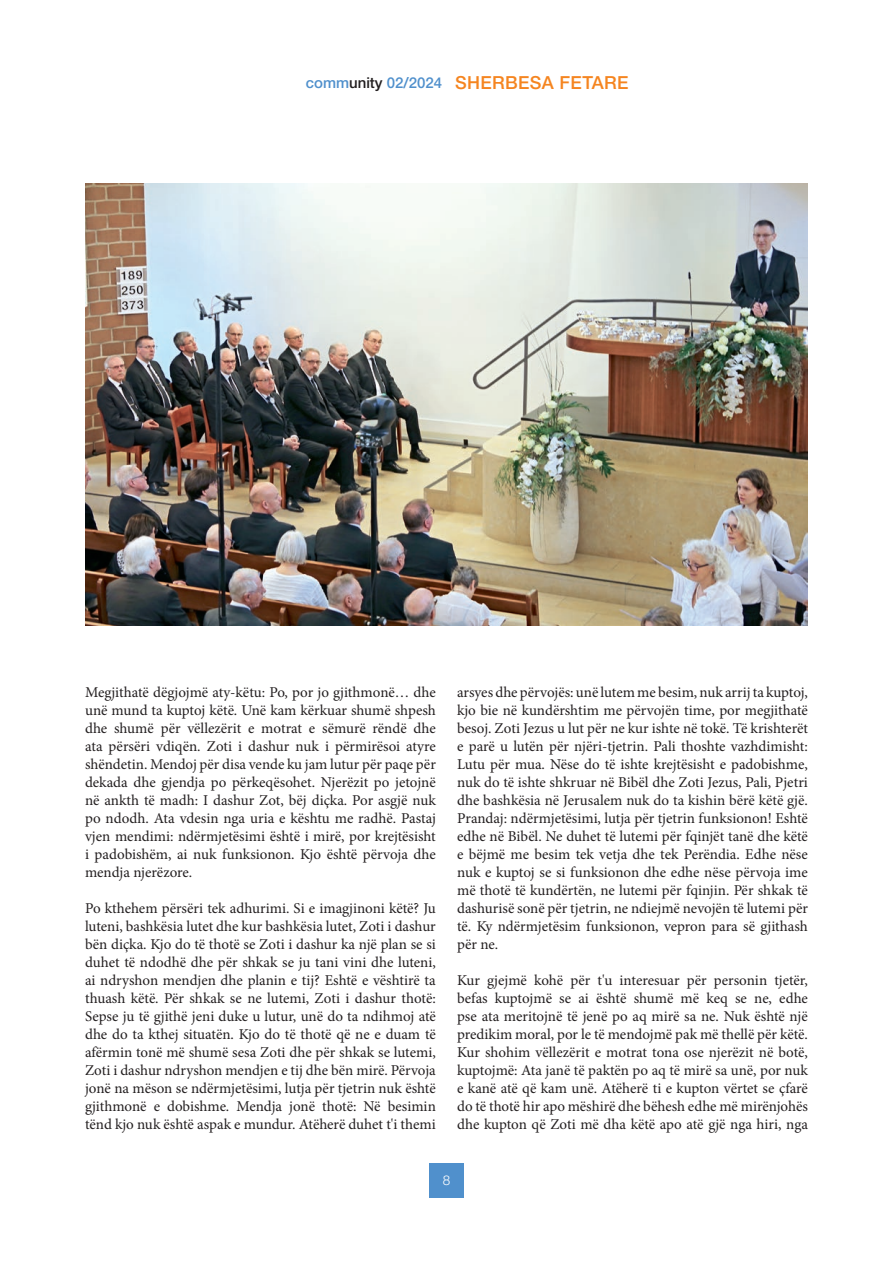
<style>
.page{position:relative;width:893px;height:1263px;background:#fff}
.page>*{position:absolute;margin:0;border:0;box-sizing:border-box;transform-origin:0 0}
.t1{font:500 18px "Helvetica Neue LTW1 G";letter-spacing:.02em;color:#f58520}
.t2{font:15px/18px "Minion Pro";color:#231f20;text-align:justify}
.t3{font:300 13.5px "Helvetica Neue LTW1 G";color:#fff}
.s1{font-size:15px;color:#5090cc}
.s2{font-size:15px;color:#231f20}
</style>
<div class="page">
<div style="left:429px;top:1163px;width:34px;height:34px;background:#5090cc"></div>
<img style="left:85px;top:184px;width:723px;height:441px">
<p class="t1" style="left:306px;top:72px;width:324px"><span class="s1">comm</span><span class="s2">unity</span> <span class="s1">02/2024</span> SHERBESA FETARE</p>
<p class="t2" style="left:85px;top:683px;width:352px">Megjithatë dëgjojmë aty-këtu: Po, por jo gjithmonë… dhe unë mund ta kuptoj këtë. Unë kam kërkuar shumë shpesh dhe shumë për vëllezërit e motrat e sëmurë rëndë dhe ata përsëri vdiqën. Zoti i dashur nuk i përmirësoi atyre shëndetin. Mendoj për disa vende ku jam lutur për paqe për dekada dhe gjendja po përkeqësohet. Njerëzit po jetojnë në ankth të madh: I dashur Zot, bëj diçka. Por asgjë nuk po ndodh. Ata vdesin nga uria e kështu me radhë. Pastaj vjen mendimi: ndërmjetësimi është i mirë, por krejtësisht i padobishëm, ai nuk funksionon. Kjo është përvoja dhe mendja njerëzore.</p>
<p class="t2" style="left:85px;top:899px;width:352px">Po kthehem përsëri tek adhurimi. Si e imagjinoni këtë? Ju luteni, bashkësia lutet dhe kur bashkësia lutet, Zoti i dashur bën diçka. Kjo do të thotë se Zoti i dashur ka një plan se si duhet të ndodhë dhe për shkak se ju tani vini dhe luteni, ai ndryshon mendjen dhe planin e tij? Eshtë e vështirë ta thuash këtë. Për shkak se ne lutemi, Zoti i dashur thotë:<br>Sepse ju të gjithë jeni duke u lutur, unë do ta ndihmoj atë dhe do ta kthej situatën. Kjo do të thotë që ne e duam të afërmin tonë më shumë sesa Zoti dhe për shkak se lutemi, Zoti i dashur ndryshon mendjen e tij dhe bën mirë. Përvoja jonë na mëson se ndërmjetësimi, lutja për tjetrin nuk është gjithmonë e dobishme. Mendja jonë thotë: Në besimin tënd kjo nuk është aspak e mundur. Atëherë duhet t'i themi</p>
<p class="t2" style="left:457px;top:683px;width:352px">arsyes dhe përvojës: unë lutem me besim, nuk arrij ta kuptoj, kjo bie në kundërshtim me përvojën time, por megjithatë besoj. Zoti Jezus u lut për ne kur ishte në tokë. Të krishterët e parë u lutën për njëri-tjetrin. Pali thoshte vazhdimisht:<br>Lutu për mua. Nëse do të ishte krejtësisht e padobishme, nuk do të ishte shkruar në Bibël dhe Zoti Jezus, Pali, Pjetri dhe bashkësia në Jerusalem nuk do ta kishin bërë këtë gjë.<br>Prandaj: ndërmjetësimi, lutja për tjetrin funksionon! Eshtë edhe në Bibël. Ne duhet të lutemi për fqinjët tanë dhe këtë e bëjmë me besim tek vetja dhe tek Perëndia. Edhe nëse nuk e kuptoj se si funksionon dhe edhe nëse përvoja ime më thotë të kundërtën, ne lutemi për fqinjin. Për shkak të dashurisë sonë për tjetrin, ne ndiejmë nevojën të lutemi për të. Ky ndërmjetësim funksionon, vepron para së gjithash për ne.</p>
<p class="t2" style="left:457px;top:971px;width:352px">Kur gjejmë kohë për t'u interesuar për personin tjetër, befas kuptojmë se ai është shumë më keq se ne, edhe pse ata meritojnë të jenë po aq mirë sa ne. Nuk është një predikim moral, por le të mendojmë pak më thellë për këtë.<br>Kur shohim vëllezërit e motrat tona ose njerëzit në botë, kuptojmë: Ata janë të paktën po aq të mirë sa unë, por nuk e kanë atë që kam unë. Atëherë ti e kupton vërtet se çfarë do të thotë hir apo mëshirë dhe bëhesh edhe më mirënjohës dhe kupton që Zoti më dha këtë apo atë gjë nga hiri, nga</p>
<p class="t3" style="left:443px;top:1172px;width:9px">8</p>
</div>
